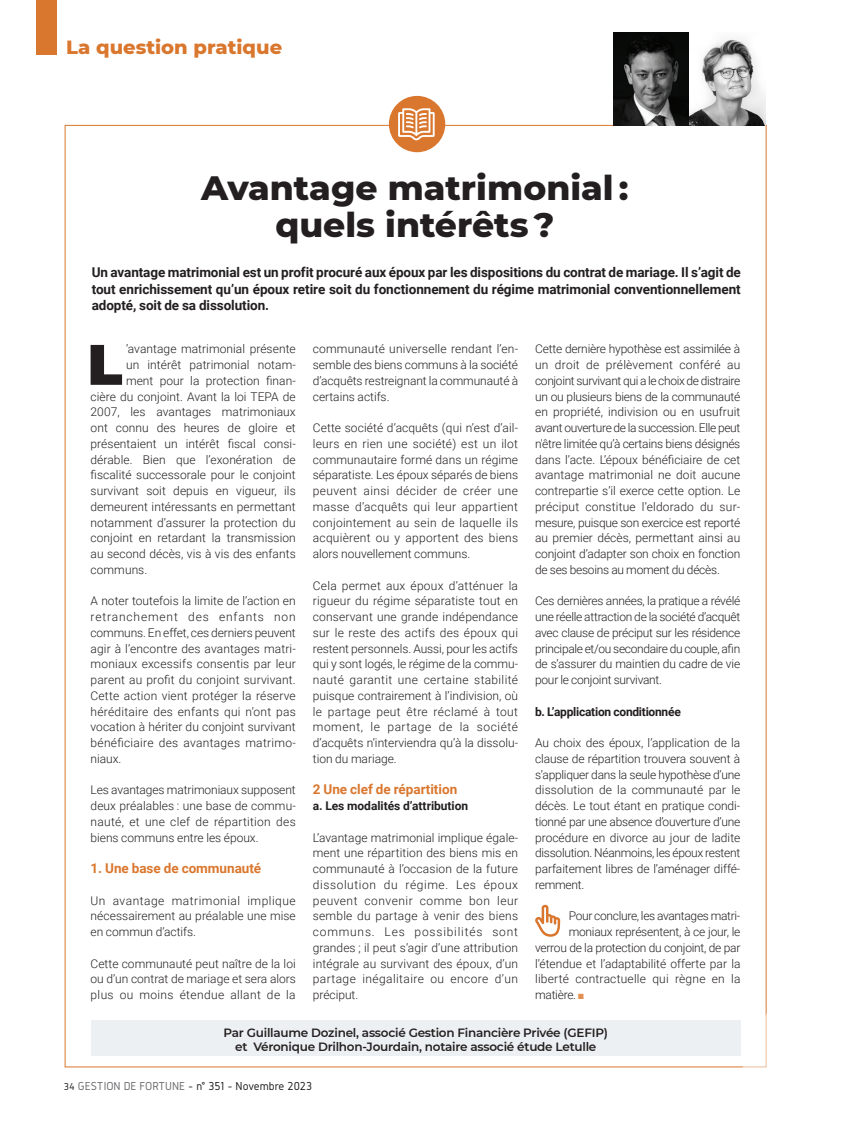
<style>
.page{position:relative;width:851px;height:1127px;background:#fff}
.page>*{position:absolute;margin:0;border:0;box-sizing:border-box;transform-origin:0 0}
.TEXTE_COURANT_BOLD{font:900 57px "Montserrat";color:#231f20}
.TITRE{font:800 34.5px/37.5px "Montserrat";color:#231f20;text-align:center}
.t1{font:800 19.5px "Montserrat";color:#da772e}
.TEXTE_COURANT_BOLD-2{font:700 13.5px/16.5px "Roboto";letter-spacing:-.005em;color:#231f20;text-align:justify}
.TEXTE_COURANT_BOLD-3{font:700 13.5px "Roboto";color:#da772e}
.TEXTE_COURANT_BOLD-4{font:300 12px/15.8px "Roboto";letter-spacing:.005em;color:#231f20;text-align:justify}
.TITRE-2{font:600 12px/13.5px "Montserrat";letter-spacing:-.02em;color:#231f20;text-align:center}
.TEXTE_COURANT_BOLD-5{font:300 12px "Roboto";letter-spacing:-.02em;color:#231f20}
.TEXTE_COURANT_BOLD-6{font:700 12px "Roboto";letter-spacing:-.02em;color:#231f20}
.t2{font:12px "Gidole";color:#231f20}
.TEXTE_COURANT_BOLD-7{font:300 12px "Roboto";letter-spacing:-.025em;color:#231f20}
.s1{color:#e28f51}
.s2{font-size:10.5px}
.s3{color:#6c6d70}
</style>
<div class="page">
<div style="left:389px;top:96px;width:56px;height:56px;background:#da772e;border-radius:50%"></div>
<svg style="left:398px;top:108px;width:36px;height:32px"></svg>
<div style="left:91px;top:1020px;width:649px;height:36px;background:#ecf0f2"></div>
<img style="left:614px;top:33px;width:102px;height:92px">
<div style="left:36px;top:0;width:21px;height:54px;background:#da772e"></div>
<svg style="left:535px;top:904px;width:25px;height:33px"></svg>
<svg style="left:716px;top:39px;width:51px;height:1029px"></svg>
<svg style="left:761px;top:526px;width:6px;height:542px"></svg>
<p class="t1" style="left:66px;top:33px;width:217px">La question pratique</p>
<p class="TITRE" style="left:201px;top:167px;width:428px">Avantage matrimonial : quels intérêts ?</p>
<p class="TEXTE_COURANT_BOLD-2" style="left:92px;top:264px;width:650px">Un avantage matrimonial est un profit procuré aux époux par les dispositions du contrat de mariage. Il s’agit de tout enrichissement qu’un époux retire soit du fonctionnement du régime matrimonial conventionnellement adopté, soit de sa dissolution.</p>
<p class="TEXTE_COURANT_BOLD" style="left:87px;top:322px;width:37px">L</p>
<p class="TEXTE_COURANT_BOLD-4" style="left:126px;top:341px;width:171px">’avantage matrimonial présente</p>
<p class="TEXTE_COURANT_BOLD-4" style="left:126px;top:356px;width:171px">un intérêt patrimonial notam-</p>
<p class="TEXTE_COURANT_BOLD-4" style="left:126px;top:372px;width:171px">ment pour la protection finan-</p>
<p class="TEXTE_COURANT_BOLD-4" style="left:91px;top:388px;width:207px">cière du conjoint. Avant la loi TEPA de</p>
<p class="TEXTE_COURANT_BOLD-4" style="left:91px;top:404px;width:207px">2007, les avantages matrimoniaux</p>
<p class="TEXTE_COURANT_BOLD-4" style="left:91px;top:419px;width:207px">ont connu des heures de gloire et</p>
<p class="TEXTE_COURANT_BOLD-4" style="left:91px;top:435px;width:207px">présentaient un intérêt fiscal consi-</p>
<p class="TEXTE_COURANT_BOLD-4" style="left:91px;top:451px;width:207px">dérable. Bien que l’exonération de</p>
<p class="TEXTE_COURANT_BOLD-4" style="left:91px;top:467px;width:207px">fiscalité successorale pour le conjoint</p>
<p class="TEXTE_COURANT_BOLD-4" style="left:91px;top:482px;width:207px">survivant soit depuis en vigueur, ils</p>
<p class="TEXTE_COURANT_BOLD-4" style="left:91px;top:498px;width:207px">demeurent intéressants en permettant</p>
<p class="TEXTE_COURANT_BOLD-4" style="left:91px;top:514px;width:207px">notamment d’assurer la protection du</p>
<p class="TEXTE_COURANT_BOLD-4" style="left:91px;top:530px;width:207px">conjoint en retardant la transmission</p>
<p class="TEXTE_COURANT_BOLD-4" style="left:91px;top:545px;width:207px">au second décès, vis à vis des enfants</p>
<p class="TEXTE_COURANT_BOLD-4" style="left:91px;top:561px;width:58px">communs.</p>
<p class="TEXTE_COURANT_BOLD-4" style="left:91px;top:593px;width:207px">A noter toutefois la limite de l’action en retranchement des enfants non communs. En effet, ces derniers peuvent agir à l’encontre des avantages matri&shy;moniaux excessifs consentis par leur parent au profit du conjoint survivant.<br>Cette action vient protéger la réserve héréditaire des enfants qui n’ont pas vocation à hériter du conjoint survivant bénéficiaire des avantages matrimo&shy;niaux.</p>
<p class="TEXTE_COURANT_BOLD-4" style="left:91px;top:782px;width:207px">Les avantages matrimoniaux supposent deux préalables : une base de commu&shy;nauté, et une clef de répartition des biens communs entre les époux.</p>
<p class="TEXTE_COURANT_BOLD-3" style="left:91px;top:859px;width:172px">1. Une base de communauté</p>
<p class="TEXTE_COURANT_BOLD-4" style="left:91px;top:892px;width:207px">Un avantage matrimonial implique nécessairement au préalable une mise en commun d’actifs.</p>
<p class="TEXTE_COURANT_BOLD-4" style="left:91px;top:955px;width:207px">Cette communauté peut naître de la loi ou d’un contrat de mariage et sera alors plus ou moins étendue allant de la</p>
<p class="TEXTE_COURANT_BOLD-4" style="left:313px;top:341px;width:207px">communauté universelle rendant l’en&shy;semble des biens communs à la société d’acquêts restreignant la communauté à certains actifs.</p>
<p class="TEXTE_COURANT_BOLD-4" style="left:313px;top:419px;width:207px">Cette société d’acquêts (qui n’est d’ail&shy;leurs en rien une société) est un ilot communautaire formé dans un régime séparatiste. Les époux séparés de biens peuvent ainsi décider de créer une masse d’acquêts qui leur appartient conjointement au sein de laquelle ils acquièrent ou y apportent des biens alors nouvellement communs.</p>
<p class="TEXTE_COURANT_BOLD-4" style="left:313px;top:577px;width:207px">Cela permet aux époux d’atténuer la rigueur du régime séparatiste tout en conservant une grande indépendance sur le reste des actifs des époux qui restent personnels. Aussi, pour les actifs qui y sont logés, le régime de la commu&shy;nauté garantit une certaine stabilité puisque contrairement à l’indivision, où le partage peut être réclamé à tout moment, le partage de la société d’acquêts n’interviendra qu’à la dissolu&shy;tion du mariage.</p>
<p class="TEXTE_COURANT_BOLD-3" style="left:313px;top:780px;width:146px">2 Une clef de répartition</p>
<p class="TEXTE_COURANT_BOLD-6" style="left:313px;top:797px;width:157px">a. Les modalités d’attribution</p>
<p class="TEXTE_COURANT_BOLD-4" style="left:313px;top:829px;width:207px">L’avantage matrimonial implique égale&shy;ment une répartition des biens mis en communauté à l’occasion de la future dissolution du régime. Les époux peuvent convenir comme bon leur semble du partage à venir des biens communs. Les possibilités sont grandes ; il peut s’agir d’une attribution intégrale au survivant des époux, d’un partage inégalitaire ou encore d’un préciput.</p>
<p class="TEXTE_COURANT_BOLD-4" style="left:535px;top:341px;width:207px">Cette dernière hypothèse est assimilée à un droit de prélèvement conféré au conjoint survivant qui a le choix de distraire un ou plusieurs biens de la communauté en propriété, indivision ou en usufruit avant ouverture de la succession. Elle peut n'être limitée qu’à certains biens désignés dans l’acte. L’époux bénéficiaire de cet avantage matrimonial ne doit aucune contrepartie s’il exerce cette option. Le préciput constitue l’eldorado du sur&shy;mesure, puisque son exercice est reporté au premier décès, permettant ainsi au conjoint d’adapter son choix en fonction de ses besoins au moment du décès.</p>
<p class="TEXTE_COURANT_BOLD-4" style="left:535px;top:593px;width:207px">Ces dernières années, la pratique a révélé une réelle attraction de la société d’acquêt avec clause de préciput sur les résidence principale et/ou secondaire du couple, afin de s’assurer du maintien du cadre de vie pour le conjoint survivant.</p>
<p class="TEXTE_COURANT_BOLD-6" style="left:535px;top:703px;width:147px">b. L’application conditionnée</p>
<p class="TEXTE_COURANT_BOLD-4" style="left:535px;top:734px;width:207px">Au choix des époux, l’application de la clause de répartition trouvera souvent à s’appliquer dans la seule hypothèse d’une dissolution de la communauté par le décès. Le tout étant en pratique condi&shy;tionné par une absence d’ouverture d’une procédure en divorce au jour de ladite dissolution. Néanmoins, les époux restent parfaitement libres de l’aménager diffé&shy;remment.</p>
<p class="TEXTE_COURANT_BOLD-7" style="left:568px;top:908px;width:173px">Pour conclure, les avantages matri-</p>
<p class="TEXTE_COURANT_BOLD-5" style="left:568px;top:923px;width:173px">moniaux représentent, à ce jour, le</p>
<p class="TEXTE_COURANT_BOLD-5" style="left:535px;top:939px;width:207px">verrou de la protection du conjoint, de par</p>
<p class="TEXTE_COURANT_BOLD-4" style="left:535px;top:955px;width:207px">l’étendue et l’adaptabilité offerte par la</p>
<p class="TEXTE_COURANT_BOLD-4" style="left:535px;top:971px;width:207px">liberté contractuelle qui règne en la</p>
<p class="TEXTE_COURANT_BOLD-5" style="left:535px;top:986px;width:50px">matière. <span class="s1">■</span></p>
<p class="TITRE-2" style="left:223px;top:1026px;width:386px">Par Guillaume Dozinel, associé Gestion Financière Privée (GEFIP) et Véronique Drilhon-Jourdain, notaire associé étude Letulle</p>
<p class="t2" style="left:64px;top:1080px;width:250px"><span class="s2">34</span> <span class="s3">GESTION DE FORTUNE</span> – n° 351 – Novembre 2023</p>
</div>
